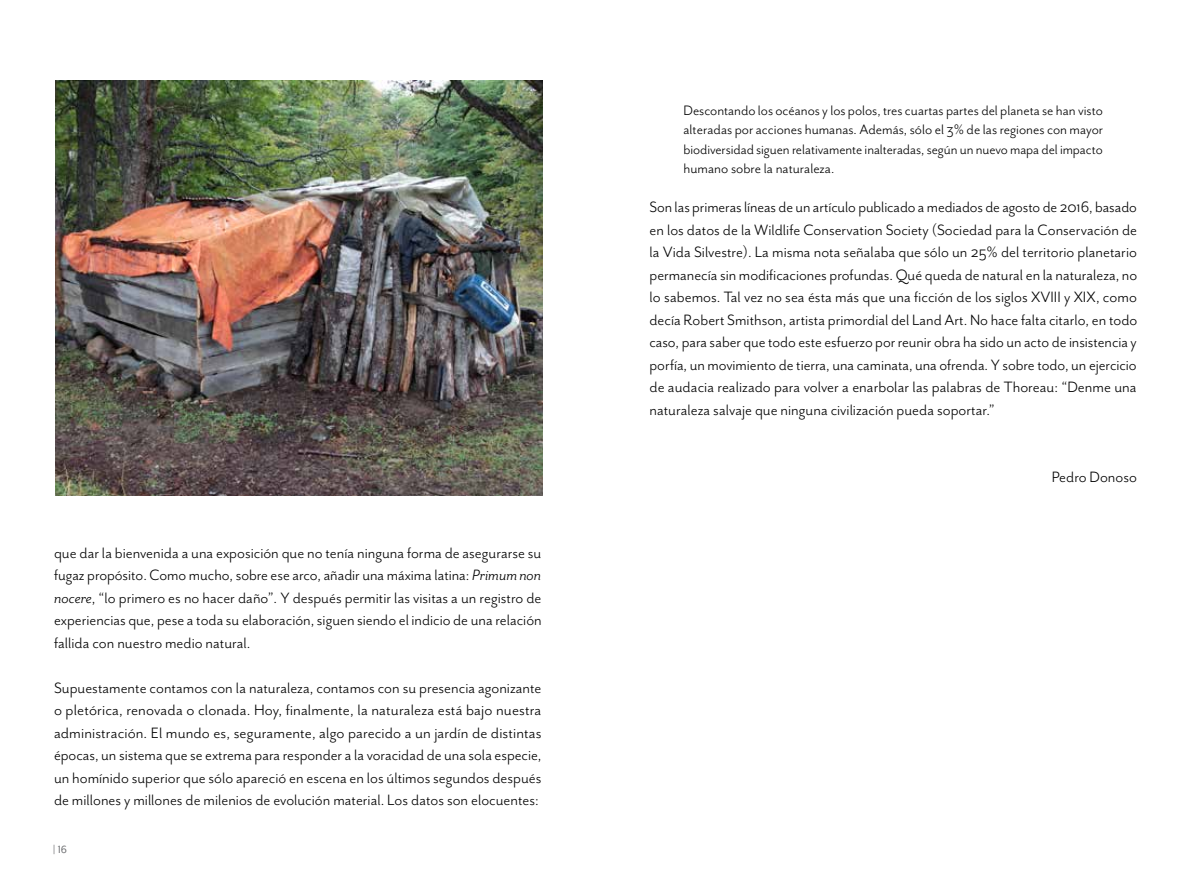
<style>
.page{position:relative;width:1191px;height:893px;background:#fff}
.page>*{position:absolute;margin:0;border:0;box-sizing:border-box;transform-origin:0 0}
.t1{font:17.25px/22.5px "Mr Eaves San OT";color:#000;text-align:justify}
.t2{font:15.75px/19.5px "Mr Eaves San OT";color:#000;text-align:justify}
.t3{font:12px "Mr Eaves Mod OT";color:#6d6e71}
.s1{font-style:italic}
</style>
<div class="page">
<img style="left:55px;top:81px;width:487px;height:414px">
<p class="t1" style="left:54px;top:542px;width:489px">que dar la bienvenida a una exposición que no tenía ninguna forma de asegurarse su fugaz propósito. Como mucho, sobre ese arco, añadir una máxima latina: <span class="s1">Primum non nocere</span>, “lo primero es no hacer daño”. Y después permitir las visitas a un registro de experiencias que, pese a toda su elaboración, siguen siendo el indicio de una relación fallida con nuestro medio natural.</p>
<p class="t1" style="left:54px;top:677px;width:489px">Supuestamente contamos con la naturaleza, contamos con su presencia agonizante o pletórica, renovada o clonada. Hoy, finalmente, la naturaleza está bajo nuestra administración. El mundo es, seguramente, algo parecido a un jardín de distintas épocas, un sistema que se extrema para responder a la voracidad de una sola especie, un homínido superior que sólo apareció en escena en los últimos segundos después de millones y millones de milenios de evolución material. Los datos son elocuentes:</p>
<p class="t3" style="left:53px;top:843px;width:16px">| 16</p>
<p class="t2" style="left:683px;top:101px;width:421px">Descontando los océanos y los polos, tres cuartas partes del planeta se han visto alteradas por acciones humanas. Además, sólo el 3% de las regiones con mayor biodiversidad siguen relativamente inalteradas, según un nuevo mapa del impacto humano sobre la naturaleza.</p>
<p class="t1" style="left:649px;top:196px;width:489px">Son las primeras líneas de un artículo publicado a mediados de agosto de 2016, basado en los datos de la Wildlife Conservation Society (Sociedad para la Conservación de la Vida Silvestre). La misma nota señalaba que sólo un 25% del territorio planetario permanecía sin modificaciones profundas. Qué queda de natural en la naturaleza, no lo sabemos. Tal vez no sea ésta más que una ficción de los siglos XVIII y XIX, como decía Robert Smithson, artista primordial del Land Art. No hace falta citarlo, en todo caso, para saber que todo este esfuerzo por reunir obra ha sido un acto de insistencia y porfía, un movimiento de tierra, una caminata, una ofrenda. Y sobre todo, un ejercicio de audacia realizado para volver a enarbolar las palabras de Thoreau: “Denme una naturaleza salvaje que ninguna civilización pueda soportar.”</p>
<p class="t1" style="left:1052px;top:466px;width:87px">Pedro Donoso</p>
</div>
